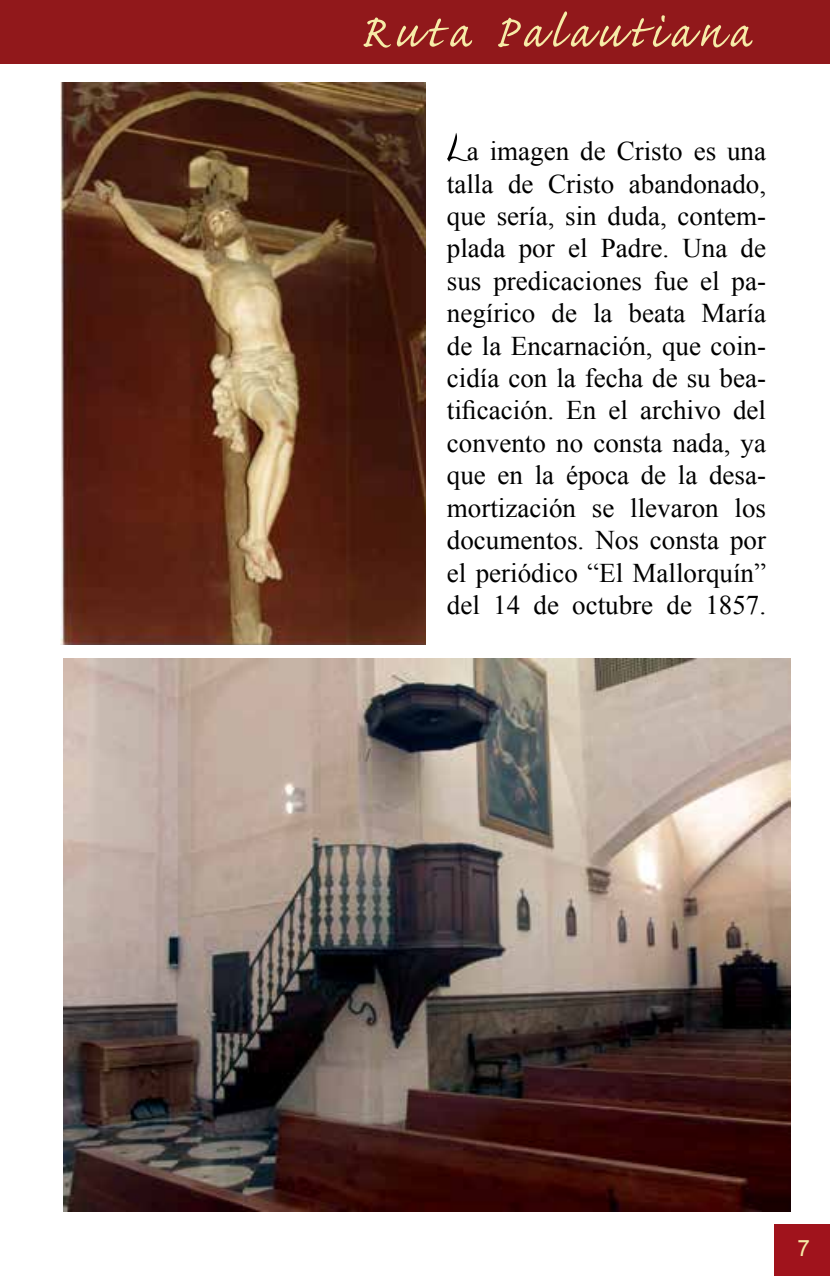
<style>
.page{position:relative;width:830px;height:1276px;background:#fff}
.page>*{position:absolute;margin:0;border:0;box-sizing:border-box;transform-origin:0 0}
.t1{font:58.5px "Caflisch Script Pro";letter-spacing:.1em;color:#f6eba7}
.t2{font:27px/32.4px "Times New Roman";color:#000;text-align:justify}
.t3{font:22.5px "Arial";color:#f6eba7}
.s1{font-family:"Amienne";font-size:54px}
</style>
<div class="page">
<div style="left:773px;top:1224px;width:56px;height:52px;background:#a0131c"></div>
<div style="left:0;top:0;width:829px;height:64px;background:#91181b"></div>
<img style="left:61px;top:83px;width:364px;height:562px">
<img style="left:64px;top:659px;width:725px;height:552px">
<h1 class="t1" style="left:359px;top:2px;width:392px">Ruta Palautiana</h1>
<p class="t2" style="left:446px;top:134px;width:320px"><span class="s1">L</span>a imagen de Cristo es una talla de Cristo abandonado, que sería, sin duda, contem&shy;plada por el Padre. Una de sus predicaciones fue el pa&shy;negírico de la beata María de la Encarnación, que coin&shy;cidía con la fecha de su bea&shy;tificación. En el archivo del convento no consta nada, ya que en la época de la desa&shy;mortización se llevaron los documentos. Nos consta por el periódico “El Mallorquín” del 14 de octubre de 1857.</p>
<p class="t3" style="left:797px;top:1233px;width:14px">7</p>
</div>
